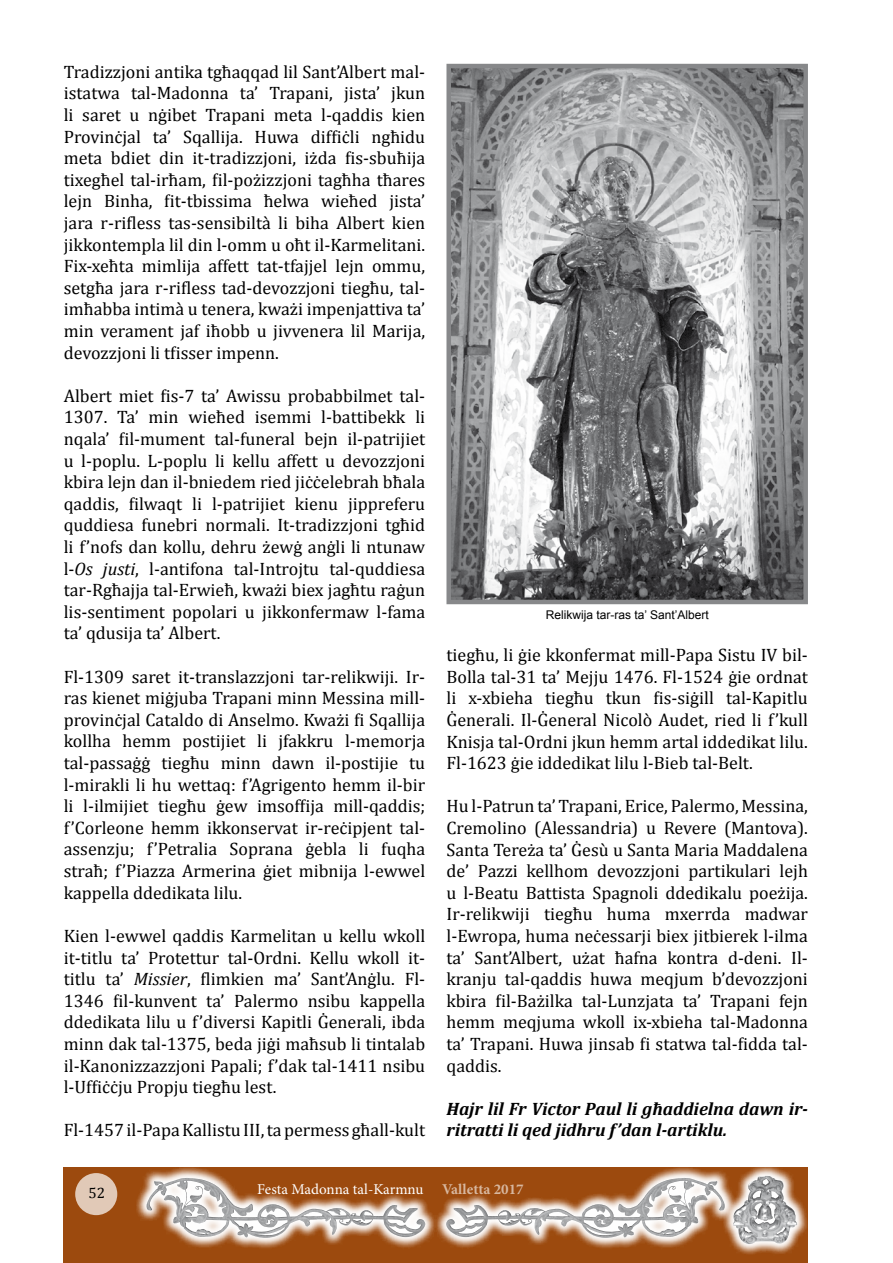
<style>
.page{position:relative;width:893px;height:1263px;background:#fff}
.page>*{position:absolute;margin:0;border:0;box-sizing:border-box;transform-origin:0 0}
.t1{font:18px/21.6px "Cambria";color:#000;text-align:justify}
.t2{font:italic 700 18px/21.6px "Cambria";color:#000}
.t3{font:15px "Minion Pro";letter-spacing:-.01em;color:#fff}
.t4{font:15px "Cambria";color:#000}
.t5{font:12px "Arial";color:#000}
.s1{font-style:italic}
.s2{font-weight:700;color:#d7b79f}
</style>
<div class="page">
<img style="left:451px;top:69px;width:352px;height:530px">
<div style="left:446px;top:64px;width:362px;height:540px;border:4px solid #87888a"></div>
<div style="left:64px;top:1167px;width:744px;height:96px;background:#9c4a0e"></div>
<div style="left:75px;top:1173px;width:42px;height:42px;background:#e1c9b7;border-radius:50%"></div>
<svg style="left:136px;top:1167px;width:299px;height:81px"></svg>
<svg style="left:435px;top:1167px;width:286px;height:81px"></svg>
<svg style="left:721px;top:1167px;width:86px;height:87px"></svg>
<p class="t1" style="left:64px;top:61px;width:363px">Tradizzjoni antika tgħaqqad lil Sant’Albert mal&shy;istatwa tal-Madonna ta’ Trapani, jista’ jkun li saret u nġibet Trapani meta l-qaddis kien Provinċjal ta’ Sqallija. Huwa diffiċli ngħidu meta bdiet din it-tradizzjoni, iżda fis-sbuħija tixegħel tal-irħam, fil-pożizzjoni tagħha tħares lejn Binha, fit-tbissima ħelwa wieħed jista’ jara r-rifless tas-sensibiltà li biha Albert kien jikkontempla lil din l-omm u oħt il-Karmelitani.<br>Fix-xeħta mimlija affett tat-tfajjel lejn ommu, setgħa jara r-rifless tad-devozzjoni tiegħu, tal&shy;imħabba intimà u tenera, kważi impenjattiva ta’ min verament jaf iħobb u jivvenera lil Marija, devozzjoni li tfisser impenn.</p>
<p class="t1" style="left:64px;top:385px;width:363px">Albert miet fis-7 ta’ Awissu probabbilmet tal-1307. Ta’ min wieħed isemmi l-battibekk li nqala’ fil-mument tal-funeral bejn il-patrijiet u l-poplu. L-poplu li kellu affett u devozzjoni kbira lejn dan il-bniedem ried jiċċelebrah bħala qaddis, filwaqt li l-patrijiet kienu jippreferu quddiesa funebri normali. It-tradizzjoni tgħid li f’nofs dan kollu, dehru żewġ anġli li ntunaw l-<span class="s1">Os justi</span>, l-antifona tal-Introjtu tal-quddiesa tar-Rgħajja tal-Erwieħ, kważi biex jagħtu raġun lis-sentiment popolari u jikkonfermaw l-fama ta’ qdusija ta’ Albert.</p>
<p class="t1" style="left:64px;top:666px;width:363px">Fl-1309 saret it-translazzjoni tar-relikwiji. Ir&shy;ras kienet miġjuba Trapani minn Messina mill&shy;provinċjal Cataldo di Anselmo. Kważi fi Sqallija kollha hemm postijiet li jfakkru l-memorja tal-passaġġ tiegħu minn dawn il-postijie tu l-mirakli li hu wettaq: f’Agrigento hemm il-bir li l-ilmijiet tiegħu ġew imsoffija mill-qaddis; f’Corleone hemm ikkonservat ir-reċipjent tal&shy;assenzju; f’Petralia Soprana ġebla li fuqha straħ; f’Piazza Armerina ġiet mibnija l-ewwel kappella ddedikata lilu.</p>
<p class="t1" style="left:64px;top:925px;width:363px">Kien l-ewwel qaddis Karmelitan u kellu wkoll it-titlu ta’ Protettur tal-Ordni. Kellu wkoll it&shy;titlu ta’ <span class="s1">Missier</span>, flimkien ma’ Sant’Anġlu. Fl-1346 fil-kunvent ta’ Palermo nsibu kappella ddedikata lilu u f’diversi Kapitli Ġenerali, ibda minn dak tal-1375, beda jiġi maħsub li tintalab il-Kanonizzazzjoni Papali; f’dak tal-1411 nsibu l-Uffiċċju Propju tiegħu lest.</p>
<p class="t1" style="left:64px;top:1119px;width:363px">Fl-1457 il-Papa Kallistu III, ta permess għall-kult</p>
<p class="t5" style="left:546px;top:607px;width:164px">Relikwija tar-ras ta’ Sant’Albert</p>
<p class="t1" style="left:446px;top:644px;width:363px">tiegħu, li ġie kkonfermat mill-Papa Sistu IV bil-Bolla tal-31 ta’ Mejju 1476. Fl-1524 ġie ordnat li x-xbieha tiegħu tkun fis-siġill tal-Kapitlu Ġenerali. Il-Ġeneral Nicolò Audet, ried li f’kull Knisja tal-Ordni jkun hemm artal iddedikat lilu.<br>Fl-1623 ġie iddedikat lilu l-Bieb tal-Belt.</p>
<p class="t1" style="left:446px;top:795px;width:363px">Hu l-Patrun ta’ Trapani, Erice, Palermo, Messina, Cremolino (Alessandria) u Revere (Mantova).<br>Santa Tereża ta’ Ġesù u Santa Maria Maddalena de’ Pazzi kellhom devozzjoni partikulari lejh u l-Beatu Battista Spagnoli ddedikalu poeżija.<br>Ir-relikwiji tiegħu huma mxerrda madwar l-Ewropa, huma neċessarji biex jitbierek l-ilma ta’ Sant’Albert, użat ħafna kontra d-deni. Il&shy;kranju tal-qaddis huwa meqjum b’devozzjoni kbira fil-Bażilka tal-Lunzjata ta’ Trapani fejn hemm meqjuma wkoll ix-xbieha tal-Madonna ta’ Trapani. Huwa jinsab fi statwa tal-fidda tal&shy;qaddis.</p>
<p class="t2" style="left:446px;top:1097px;width:363px">Ħajr lil Fr Victor Paul li għaddielna dawn ir&shy;ritratti li qed jidhru f’dan l-artiklu.</p>
<p class="t4" style="left:88px;top:1184px;width:18px">52</p>
<p class="t3" style="left:257px;top:1179px;width:268px">Festa Madonna tal-Karmnu <span class="s2">Valletta 2017</span></p>
</div>
